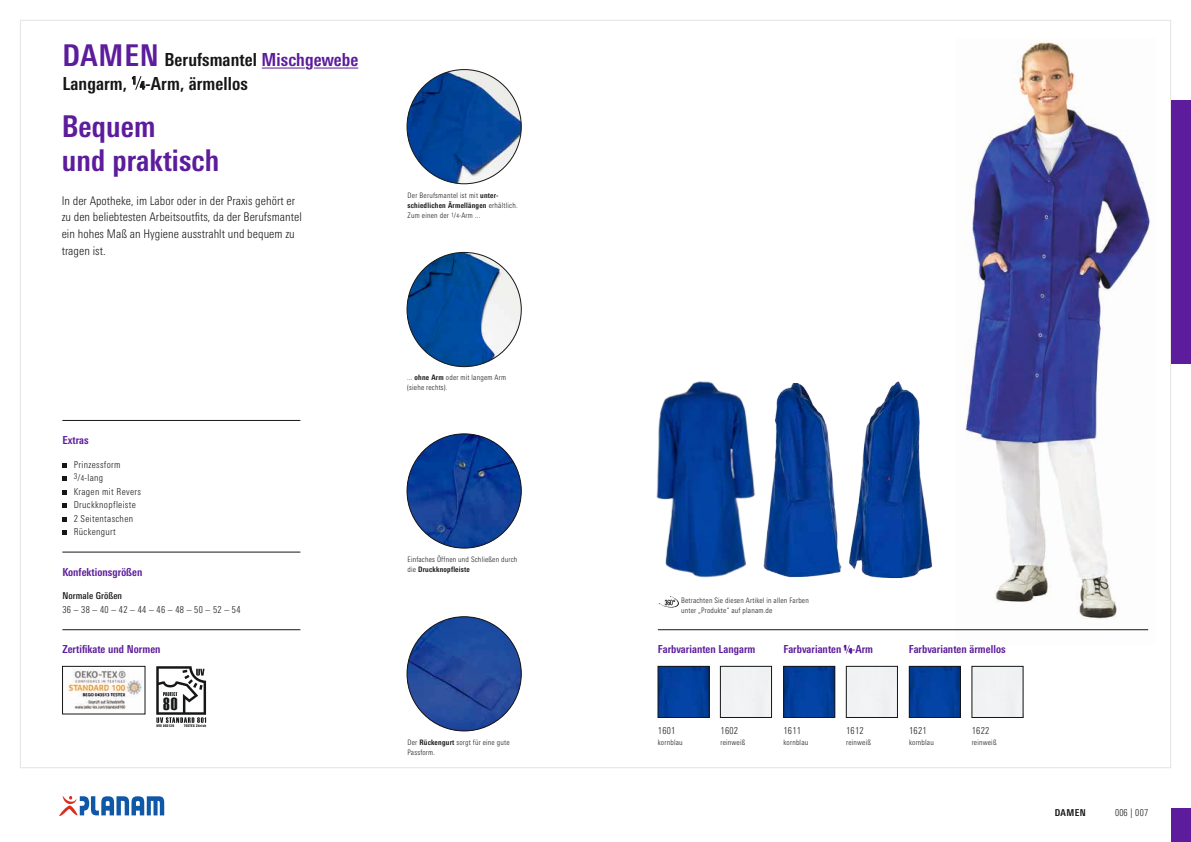
<style>
.page{position:relative;width:1191px;height:842px;background:#fff}
.page>*{position:absolute;margin:0;border:0;box-sizing:border-box;transform-origin:0 0}
.t1{font:700 condensed 30px/33.8px "Univers Next Pro";letter-spacing:.005em;color:#5c1c9c}
.t2{font:700 condensed 18px/23.6px "Univers Next Pro";letter-spacing:.005em;color:#151616}
.t3{font:17.4px "Haettenschweiler";color:#151616}
.t4{font:300 condensed 12px/16.9px "Univers Next Pro";letter-spacing:.005em;color:#151616}
.t5{font:700 condensed 11px "Univers Next Pro";letter-spacing:.005em;color:#5c1c9c}
.t6{font:300 condensed 9.5px "Univers Next Pro";letter-spacing:.035em;color:#151616}
.t7{font:500 condensed 9.5px "Univers Next Pro";letter-spacing:.01em;color:#151616}
.t8{font:700 condensed 9.5px "Univers Next Pro";letter-spacing:.04em;color:#151616}
.t9{font:300 condensed 7.5px/10.1px "Univers Next Pro";letter-spacing:.025em;color:#151616}
.t10{font:3.2px "Swiss 921 BT Regular A";letter-spacing:.1em;color:#151616}
.t11{font:3.2px "Swiss 921 BT Regular A";letter-spacing:.07em;color:#151616}
.s1{font-size:30px;color:#5c1c9c}
.s2{color:#5c1c9c}
.s3{font-size:10.8px}
.s4{font-size:8px}
.s5{font-weight:700}
.s6{font-size:6px}
</style>
<div class="page">
<img style="left:407px;top:70px;width:114px;height:114px;border-radius:57px">
<img style="left:407px;top:617px;width:114px;height:114px;border-radius:57px">
<img style="left:407px;top:434px;width:114px;height:114px;border-radius:57px">
<img style="left:407px;top:253px;width:114px;height:114px">
<img style="left:67px;top:669px;width:75px;height:41px">
<div style="left:62px;top:666px;width:83px;height:48px;border:1px solid #151616"></div>
<svg style="left:156px;top:666px;width:50px;height:57px"></svg>
<img style="left:763px;top:383px;width:79px;height:195px">
<img style="left:656px;top:381px;width:99px;height:197px">
<img style="left:849px;top:381px;width:84px;height:198px">
<div style="left:1171px;top:808px;width:20px;height:34px;background:#5c1c9c"></div>
<div style="left:1171px;top:100px;width:20px;height:263px;background:#5c1c9c"></div>
<svg style="left:658px;top:596px;width:21px;height:12px"></svg>
<hr style="left:62px;top:420px;width:238px;height:1px;background:#151616">
<hr style="left:62px;top:552px;width:238px;height:1px;background:#151616">
<hr style="left:62px;top:629px;width:238px;height:1px;background:#151616">
<svg style="left:62px;top:463px;width:5px;height:5px"></svg>
<svg style="left:62px;top:476px;width:5px;height:5px"></svg>
<svg style="left:62px;top:490px;width:5px;height:5px"></svg>
<svg style="left:62px;top:503px;width:5px;height:5px"></svg>
<svg style="left:62px;top:517px;width:5px;height:5px"></svg>
<svg style="left:62px;top:530px;width:5px;height:5px"></svg>
<img style="left:660px;top:668px;width:47px;height:48px">
<div style="left:658px;top:666px;width:51px;height:52px;border:1px solid #151616"></div>
<div style="left:720px;top:666px;width:51px;height:52px;border:1px solid #151616"></div>
<img style="left:785px;top:668px;width:48px;height:48px">
<div style="left:783px;top:666px;width:52px;height:52px;border:1px solid #151616"></div>
<div style="left:846px;top:666px;width:51px;height:52px;border:1px solid #151616"></div>
<img style="left:911px;top:668px;width:47px;height:48px">
<div style="left:909px;top:666px;width:51px;height:52px;border:1px solid #151616"></div>
<div style="left:971px;top:666px;width:52px;height:52px;border:1px solid #151616"></div>
<img style="left:955px;top:41px;width:195px;height:590px">
<svg style="left:59px;top:795px;width:105px;height:21px"></svg>
<hr style="left:658px;top:629px;width:490px;height:1px;background:#151616">
<svg style="left:844px;top:645px;width:8px;height:8px"></svg>
<svg style="left:132px;top:76px;width:13px;height:14px"></svg>
<hr style="left:262px;top:68px;width:43px;height:1px;background:#5c1c9c">
<hr style="left:314px;top:68px;width:44px;height:1px;background:#5c1c9c">
<h2 class="t2" style="left:62px;top:48px;width:297px"><span class="s1">DAMEN</span> Berufsmantel <span class="s2">Mischgewebe<br></span>Langarm, <sup>1</sup> <span class="s3">4</span>-Arm, ärmellos</h2>
<h1 class="t1" style="left:62px;top:109px;width:159px">Bequem<br>und praktisch</h1>
<h3 class="t4" style="left:62px;top:192px;width:242px">In der Apotheke, im Labor oder in der Praxis gehört er zu den beliebtesten Arbeitsoutfits, da der Berufsmantel ein hohes Maß an Hygiene ausstrahlt und bequem zu tragen ist.</h3>
<h3 class="t5" style="left:62px;top:434px;width:28px">Extras</h3>
<p class="t6" style="left:74px;top:459px;width:48px">Prinzessform</p>
<p class="t6" style="left:74px;top:472px;width:31px"><sup>3</sup>/<span class="s4">4</span>-lang</p>
<p class="t6" style="left:74px;top:486px;width:69px">Kragen mit Revers</p>
<p class="t6" style="left:74px;top:499px;width:64px">Druckknopfleiste</p>
<p class="t6" style="left:74px;top:513px;width:61px">2 Seitentaschen</p>
<p class="t6" style="left:67px;top:526px;width:50px">Rückengurt</p>
<h3 class="t5" style="left:62px;top:565px;width:81px">Konfektionsgrößen</h3>
<p class="t7" style="left:62px;top:590px;width:61px">Normale Größen</p>
<p class="t6" style="left:62px;top:604px;width:180px">36 – 38 – 40 – 42 – 44 – 46 – 48 – 50 – 52 – 54</p>
<h3 class="t5" style="left:62px;top:643px;width:100px">Zertifikate und Normen</h3>
<h3 class="t3" style="left:163px;top:694px;width:16px">80</h3>
<p class="t11" style="left:156px;top:724px;width:19px">UVS 065120</p>
<p class="t10" style="left:184px;top:724px;width:24px">TESTEX Zürich</p>
<p class="t9" style="left:407px;top:190px;width:112px">Der Berufsmantel ist mit <span class="s5">unter&shy;schiedlichen Ärmellängen</span> erhältlich.<br>Zum einen der <sup>1</sup>/<span class="s6">4</span>-Arm ...</p>
<p class="t9" style="left:407px;top:372px;width:100px">... <span class="s5">ohne Arm</span> oder mit langem Arm (siehe rechts).</p>
<p class="t9" style="left:407px;top:555px;width:111px">Einfaches Öffnen und Schließen durch die <span class="s5">Druckknopfleiste</span></p>
<p class="t9" style="left:407px;top:737px;width:104px">Der <span class="s5">Rückengurt</span> sorgt für eine gute<br>Passform.</p>
<p class="t9" style="left:681px;top:595px;width:129px">Betrachten Sie diesen Artikel in allen Farben unter „Produkte“ auf planam.de</p>
<h3 class="t5" style="left:658px;top:643px;width:99px">Farbvarianten Langarm</h3>
<h3 class="t5" style="left:783px;top:643px;width:91px">Farbvarianten -Arm</h3>
<h3 class="t5" style="left:909px;top:643px;width:98px">Farbvarianten ärmellos</h3>
<p class="t6" style="left:658px;top:726px;width:19px">1601</p>
<p class="t9" style="left:658px;top:737px;width:26px">kornblau</p>
<p class="t6" style="left:720px;top:726px;width:19px">1602</p>
<p class="t9" style="left:720px;top:737px;width:26px">reinweiß</p>
<p class="t6" style="left:783px;top:726px;width:19px">1611</p>
<p class="t9" style="left:783px;top:737px;width:26px">kornblau</p>
<p class="t6" style="left:846px;top:726px;width:19px">1612</p>
<p class="t9" style="left:846px;top:737px;width:26px">reinweiß</p>
<p class="t6" style="left:909px;top:726px;width:19px">1621</p>
<p class="t9" style="left:909px;top:737px;width:26px">kornblau</p>
<p class="t6" style="left:971px;top:726px;width:19px">1622</p>
<p class="t9" style="left:971px;top:737px;width:26px">reinweiß</p>
<p class="t8" style="left:1054px;top:806px;width:32px">Damen</p>
<p class="t6" style="left:1115px;top:807px;width:35px">006 | 007</p>
</div>
